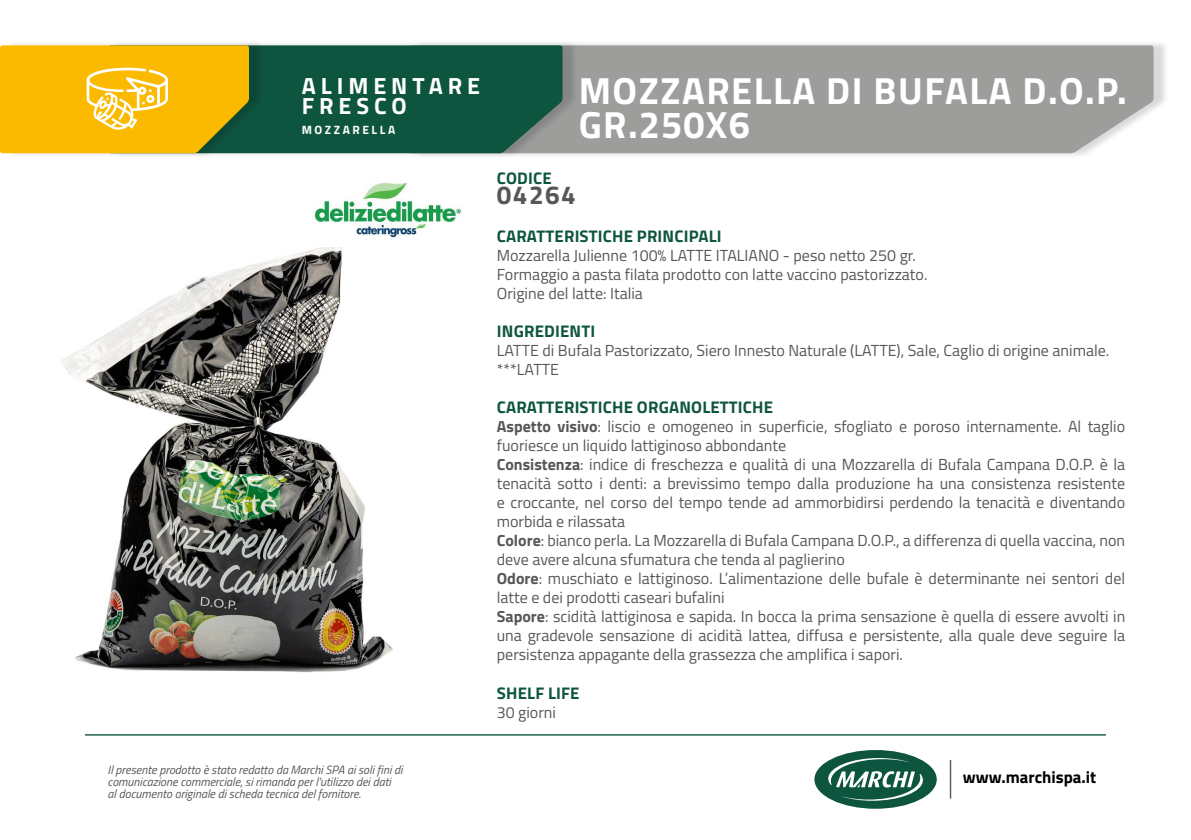
<style>
.page{position:relative;width:1191px;height:840px;background:#fff}
.page>*{position:absolute;margin:0;border:0;box-sizing:border-box;transform-origin:0 0}
.t1{font:700 37.8px/34.2px "Titillium Web";letter-spacing:.04em;color:#fff}
.t2{font:700 26px "Titillium Web";letter-spacing:.06em;color:#575756}
.t3{font:700 23.4px "Titillium Web";letter-spacing:.21em;color:#fff}
.t4{font:700 16.8px "Titillium Web";letter-spacing:.01em;color:#0e5540}
.t5{font:700 16.8px "Titillium Web";color:#000}
.t6{font:16px/19px "Titillium Web";color:#575756}
.t7{font:italic 12px/12px "Titillium Web";color:#575756}
.t8{font:700 12px "Titillium Web";letter-spacing:.21em;color:#fff}
.s1{font-weight:700}
</style>
<div class="page">
<hr style="left:949px;top:759px;width:2px;height:39px;background:#575756">
<div style="left:814px;top:749px;width:122px;height:59px;background:#0e5540;border-radius:50%"></div>
<svg style="left:828px;top:757px;width:95px;height:43px"></svg>
<hr style="left:85px;top:733px;width:1021px;height:2px;background:#0e5540">
<div style="left:413px;top:40px;width:756px;height:119px;background:#000;opacity:.15"></div>
<div style="left:578px;top:45px;width:575px;height:108px;background:#9d9d9c"></div>
<div style="left:113px;top:40px;width:465px;height:119px;background:#000;opacity:.15"></div>
<div style="left:265px;top:45px;width:297px;height:108px;background:#0e5540"></div>
<div style="left:5px;top:40px;width:260px;height:119px;background:#000;opacity:.15"></div>
<svg style="left:0;top:45px;width:249px;height:108px;background:#efb811"></svg>
<img style="left:61px;top:247px;width:332px;height:426px">
<img style="left:314px;top:182px;width:148px;height:56px">
<p class="t3" style="left:302px;top:68px;width:180px">ALIMENTARE</p>
<p class="t3" style="left:302px;top:88px;width:107px">FRESCO</p>
<p class="t8" style="left:302px;top:121px;width:95px">MOZZARELLA</p>
<p class="t7" style="left:108px;top:762px;width:296px">Il presente prodotto è stato redatto da Marchi SPA ai soli fini di comunicazione commerciale, si rimanda per l'utilizzo dei dati<br>al documento originale di scheda tecnica del fornitore.</p>
<p class="t1" style="left:578px;top:71px;width:550px">MOZZARELLA DI BUFALA D.O.P.<br>GR.250X6</p>
<p class="t4" style="left:497px;top:165px;width:56px">CODICE</p>
<p class="t2" style="left:497px;top:175px;width:81px">04264</p>
<p class="t4" style="left:497px;top:223px;width:226px">CARATTERISTICHE PRINCIPALI</p>
<p class="t6" style="left:497px;top:245px;width:421px">Mozzarella Julienne 100% LATTE ITALIANO - peso netto 250 gr.</p>
<p class="t6" style="left:497px;top:264px;width:432px">Formaggio a pasta filata prodotto con latte vaccino pastorizzato.</p>
<p class="t6" style="left:497px;top:283px;width:148px">Origine del latte: Italia</p>
<p class="t4" style="left:497px;top:318px;width:100px">INGREDIENTI</p>
<p class="t6" style="left:497px;top:340px;width:614px">LATTE di Bufala Pastorizzato, Siero Innesto Naturale (LATTE), Sale, Caglio di origine animale.</p>
<p class="t6" style="left:497px;top:359px;width:64px">***LATTE</p>
<p class="t4" style="left:497px;top:394px;width:278px">CARATTERISTICHE ORGANOLETTICHE</p>
<p class="t6" style="left:497px;top:416px;width:630px"><span class="s1">Aspetto visivo</span>: liscio e omogeneo in superficie, sfogliato e poroso internamente. Al taglio fuoriesce un liquido lattiginoso abbondante</p>
<p class="t6" style="left:497px;top:454px;width:630px;text-align:justify"><span class="s1">Consistenza</span>: indice di freschezza e qualità di una Mozzarella di Bufala Campana D.O.P. è la tenacità sotto i denti: a brevissimo tempo dalla produzione ha una consistenza resistente e croccante, nel corso del tempo tende ad ammorbidirsi perdendo la tenacità e diventando morbida e rilassata</p>
<p class="t6" style="left:497px;top:530px;width:630px"><span class="s1">Colore</span>: bianco perla. La Mozzarella di Bufala Campana D.O.P., a differenza di quella vaccina, non deve avere alcuna sfumatura che tenda al paglierino</p>
<p class="t6" style="left:497px;top:568px;width:630px"><span class="s1">Odore</span>: muschiato e lattiginoso. L’alimentazione delle bufale è determinante nei sentori del latte e dei prodotti caseari bufalini</p>
<p class="t6" style="left:497px;top:606px;width:630px;text-align:justify"><span class="s1">Sapore</span>: scidità lattiginosa e sapida. In bocca la prima sensazione è quella di essere avvolti in una gradevole sensazione di acidità lattea, diffusa e persistente, alla quale deve seguire la persistenza appagante della grassezza che amplifica i sapori.</p>
<p class="t4" style="left:497px;top:679px;width:84px">SHELF LIFE</p>
<p class="t6" style="left:497px;top:701px;width:61px">30 giorni</p>
<p class="t5" style="left:963px;top:764px;width:135px">www.marchispa.it</p>
</div>
